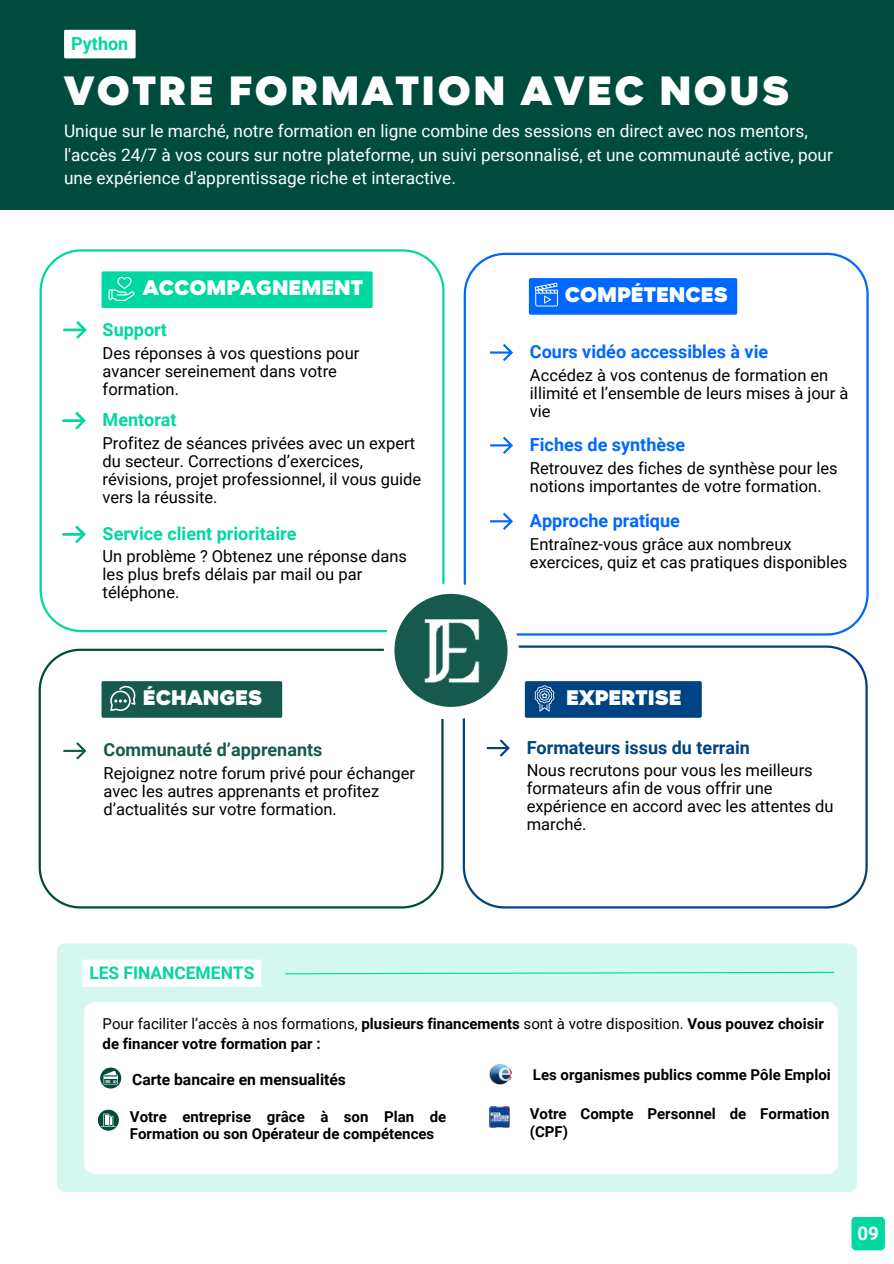
<style>
.page{position:relative;width:894px;height:1264px;background:#fff}
.page>*{position:absolute;margin:0;border:0;box-sizing:border-box;transform-origin:0 0}
.t1{font:900 46.5px "Magenos";letter-spacing:.055em;color:#fff}
.t2{font:900 24px "Magenos";color:#fff}
.t3{font:700 18.9px "Roboto";color:#fff}
.t4{font:700 18px "Roboto";color:#0067ff}
.t5{font:700 18px "Roboto";color:#00d7a1}
.t6{font:700 18px "Roboto";color:#004382}
.t7{font:700 18px "Roboto";color:#155a4c}
.t8{font:700 17.4px "Roboto";color:#00d7a1}
.t9{font:17.25px/23.7px "Roboto";color:#fff}
.t10{font:16.5px/18px "Roboto";color:#000}
.t11{font:700 15.6px "Roboto";color:#000}
.t12{font:700 15px/20.2px "Roboto";color:#000}
.s1{font-weight:400}
</style>
<div class="page">
<div style="left:0;top:0;width:893px;height:210px;background:#004c3c"></div>
<div style="left:851px;top:1216px;width:33px;height:34px;background:#00d7a1;border-radius:4px"></div>
<div style="left:64px;top:30px;width:72px;height:28px;background:#fff"></div>
<div style="left:57px;top:943px;width:799px;height:249px;background:#d4f8ef;border-radius:9px"></div>
<svg style="left:285px;top:971px;width:550px;height:3px"></svg>
<div style="left:84px;top:1002px;width:753px;height:172px;background:#fff"></div>
<img style="left:489px;top:1106px;width:20px;height:21px">
<img style="left:480px;top:1064px;width:39px;height:21px">
<svg style="left:100px;top:1067px;width:21px;height:21px"></svg>
<svg style="left:103px;top:1070px;width:15px;height:14px"></svg>
<svg style="left:98px;top:1109px;width:21px;height:21px"></svg>
<svg style="left:101px;top:1113px;width:15px;height:13px"></svg>
<div style="left:82px;top:959px;width:179px;height:27px;background:#fff"></div>
<svg style="left:40px;top:249px;width:404px;height:383px"></svg>
<svg style="left:463px;top:253px;width:405px;height:382px"></svg>
<svg style="left:39px;top:648px;width:404px;height:260px"></svg>
<svg style="left:63px;top:742px;width:23px;height:17px"></svg>
<svg style="left:490px;top:344px;width:23px;height:17px"></svg>
<svg style="left:63px;top:321px;width:24px;height:18px"></svg>
<svg style="left:490px;top:437px;width:23px;height:17px"></svg>
<svg style="left:62px;top:412px;width:24px;height:17px"></svg>
<svg style="left:490px;top:512px;width:23px;height:18px"></svg>
<svg style="left:462px;top:645px;width:405px;height:263px"></svg>
<svg style="left:486px;top:739px;width:23px;height:17px"></svg>
<div style="left:384px;top:583px;width:134px;height:136px;background:#fff;border-radius:50%"></div>
<div style="left:394px;top:594px;width:113px;height:113px;background:#155a4c;border-radius:50%"></div>
<img style="left:407px;top:606px;width:88px;height:88px">
<svg style="left:524px;top:681px;width:177px;height:36px;background:#084986"></svg>
<svg style="left:101px;top:681px;width:181px;height:36px;background:#1c5f52"></svg>
<div style="left:101px;top:271px;width:271px;height:37px;background:#00d7a1"></div>
<svg style="left:528px;top:278px;width:209px;height:37px;background:#096cff"></svg>
<svg style="left:62px;top:525px;width:24px;height:18px"></svg>
<p class="t5" style="left:71px;top:34px;width:59px">Python</p>
<h1 class="t1" style="left:64px;top:65px;width:726px">VOTRE FORMATION AVEC NOUS</h1>
<p class="t9" style="left:64px;top:119px;width:770px">Unique sur le marché, notre formation en ligne combine des sessions en direct avec nos mentors, l'accès 24/7 à vos cours sur notre plateforme, un suivi personnalisé, et une communauté active, pour une expérience d'apprentissage riche et interactive.</p>
<h2 class="t2" style="left:143px;top:275px;width:222px">ACCOMPAGNEMENT</h2>
<p class="t5" style="left:103px;top:319px;width:66px">Support</p>
<p class="t10" style="left:103px;top:344px;width:258px">Des réponses à vos questions pour avancer sereinement dans votre formation.</p>
<p class="t5" style="left:103px;top:409px;width:76px">Mentorat</p>
<p class="t10" style="left:103px;top:434px;width:320px">Profitez de séances privées avec un expert du secteur. Corrections d’exercices, révisions, projet professionnel, il vous guide vers la réussite.</p>
<p class="t5" style="left:103px;top:523px;width:195px">Service client prioritaire</p>
<p class="t10" style="left:103px;top:547px;width:306px">Un problème ? Obtenez une réponse dans les plus brefs délais par mail ou par téléphone.</p>
<h2 class="t2" style="left:143px;top:685px;width:121px">ÉCHANGES</h2>
<p class="t7" style="left:103px;top:739px;width:220px">Communauté d’apprenants</p>
<p class="t10" style="left:103px;top:764px;width:313px">Rejoignez notre forum privé pour échanger avec les autres apprenants et profitez d’actualités sur votre formation.</p>
<h2 class="t2" style="left:564px;top:282px;width:164px">COMPÉTENCES</h2>
<p class="t4" style="left:530px;top:341px;width:240px">Cours vidéo accessibles à vie</p>
<p class="t10" style="left:530px;top:366px;width:320px">Accédez à vos contenus de formation en illimité et l’ensemble de leurs mises à jour à vie</p>
<p class="t4" style="left:530px;top:434px;width:156px">Fiches de synthèse</p>
<p class="t10" style="left:530px;top:459px;width:309px">Retrouvez des fiches de synthèse pour les notions importantes de votre formation.</p>
<p class="t4" style="left:530px;top:510px;width:151px">Approche pratique</p>
<p class="t10" style="left:530px;top:535px;width:319px">Entraînez-vous grâce aux nombreux exercices, quiz et cas pratiques disponibles</p>
<h2 class="t2" style="left:566px;top:685px;width:117px">EXPERTISE</h2>
<p class="t6" style="left:526px;top:737px;width:225px">Formateurs issus du terrain</p>
<p class="t10" style="left:526px;top:761px;width:308px">Nous recrutons pour vous les meilleurs formateurs afin de vous offrir une expérience en accord avec les attentes du marché.</p>
<p class="t8" style="left:89px;top:962px;width:166px">LES FINANCEMENTS</p>
<p class="t12" style="left:103px;top:1013px;width:722px"><span class="s1">Pour faciliter l’accès à nos formations,</span> plusieurs financements <span class="s1">sont à votre disposition.</span> Vous pouvez choisir de financer votre formation par :</p>
<p class="t11" style="left:132px;top:1070px;width:215px">Carte bancaire en mensualités</p>
<p class="t12" style="left:130px;top:1108px;width:318px;line-height:16.8px">Votre entreprise grâce à son Plan de<br>Formation ou son Opérateur de compétences</p>
<p class="t12" style="left:533px;top:1064px;width:299px">Les organismes publics comme Pôle Emploi</p>
<p class="t12" style="left:529px;top:1105px;width:301px;line-height:18px">Votre Compte Personnel de Formation (CPF)</p>
<p class="t3" style="left:857px;top:1222px;width:23px">09</p>
</div>
